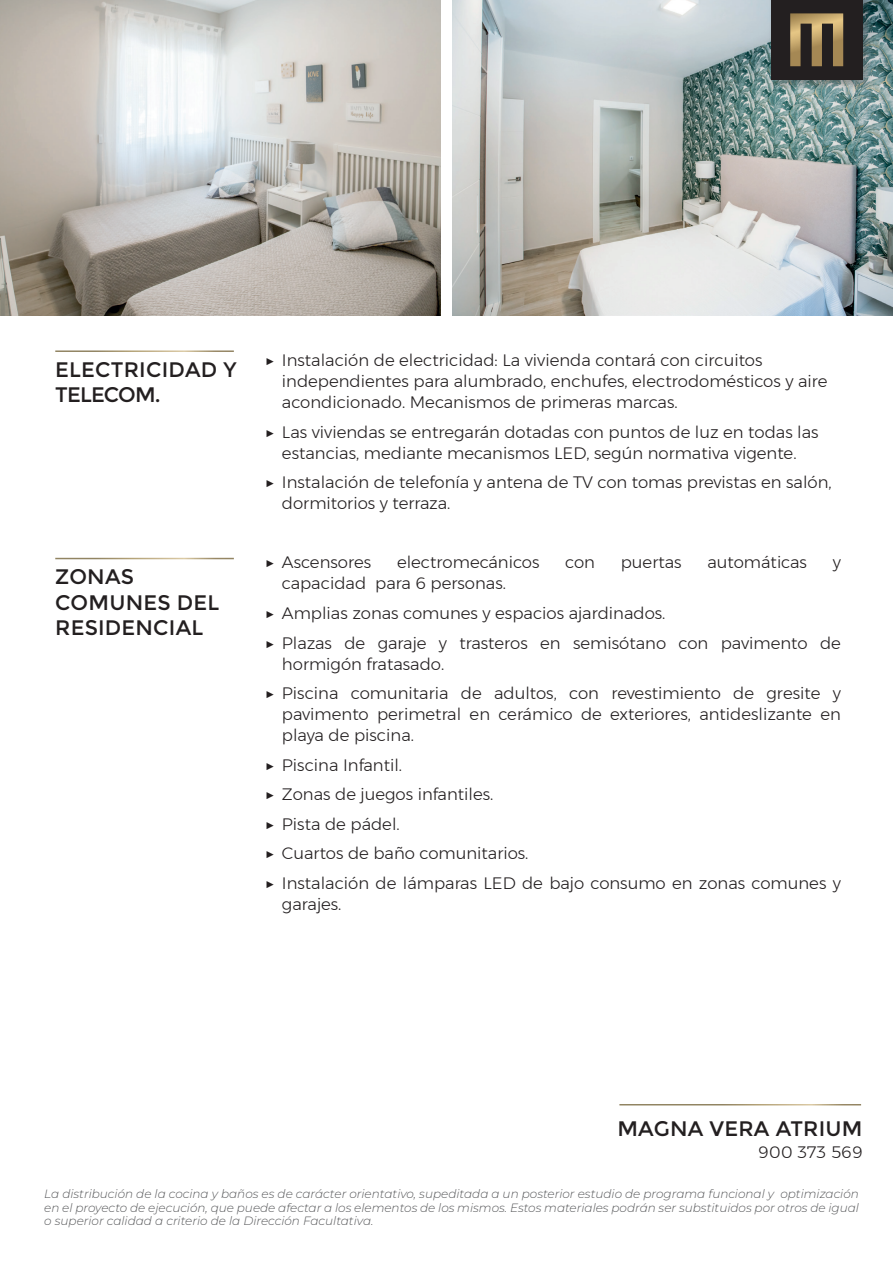
<style>
.page{position:relative;width:893px;height:1263px;background:#fff}
.page>*{position:absolute;margin:0;border:0;box-sizing:border-box;transform-origin:0 0}
.t1{font:21px/25.2px "Montserrat";letter-spacing:.01em;color:#231f20}
.t2{font:300 16.5px/21px "Montserrat";color:#231f20}
.viñeta{font:italic 300 12px/13.5px "Montserrat";color:#57585a;text-align:justify}
</style>
<div class="page">
<img style="left:0;top:0;width:441px;height:316px">
<img style="left:452px;top:0;width:441px;height:316px">
<div style="left:768px;top:0;width:106px;height:91px;background:#231f20;opacity:.31"></div>
<div style="left:771px;top:0;width:91px;height:80px;background:#231f20"></div>
<svg style="left:790px;top:13px;width:53px;height:53px"></svg>
<h1 class="t1" style="left:55px;top:357px;width:183px">ELECTRICIDAD Y<br>TELECOM.</h1>
<h1 class="t1" style="left:55px;top:565px;width:165px">ZONAS<br>COMUNES DEL<br>RESIDENCIAL</h1>
<p class="t2" style="left:282px;top:350px;width:547px;text-indent:-17px">▶ Instalación de electricidad: La vivienda contará con circuitos independientes para alumbrado, enchufes, electrodomésticos y aire acondicionado. Mecanismos de primeras marcas.</p>
<p class="t2" style="left:265px;top:421px;width:555px;text-align:center">▶ Las viviendas se entregarán dotadas con puntos de luz en todas las estancias, mediante mecanismos LED, según normativa vigente.</p>
<p class="t2" style="left:282px;top:472px;width:551px;text-indent:-17px">▶ Instalación de telefonía y antena de TV con tomas previstas en salón, dormitorios y terraza.</p>
<p class="t2" style="left:265px;top:552px;width:108px">▶ Ascensores</p>
<p class="t2" style="left:397px;top:552px;width:144px">electromecánicos</p>
<p class="t2" style="left:565px;top:552px;width:31px">con</p>
<p class="t2" style="left:621px;top:552px;width:62px">puertas</p>
<p class="t2" style="left:707px;top:552px;width:101px">automáticas</p>
<p class="t2" style="left:833px;top:552px;width:10px">y</p>
<p class="t2" style="left:282px;top:573px;width:225px">capacidad para 6 personas.</p>
<p class="t2" style="left:265px;top:602px;width:402px">▶ Amplias zonas comunes y espacios ajardinados.</p>
<p class="t2" style="left:282px;top:632px;width:560px;text-indent:-17px">▶ Plazas de garaje y trasteros en semisótano con pavimento de hormigón fratasado.</p>
<p class="t2" style="left:282px;top:682px;width:560px;text-align:justify;text-indent:-17px">▶ Piscina comunitaria de adultos, con revestimiento de gresite y pavimento perimetral en cerámico de exteriores, antideslizante en playa de piscina.</p>
<p class="t2" style="left:265px;top:754px;width:139px">▶ Piscina Infantil.</p>
<p class="t2" style="left:265px;top:783px;width:230px">▶ Zonas de juegos infantiles.</p>
<p class="t2" style="left:265px;top:813px;width:136px">▶ Pista de pádel.</p>
<p class="t2" style="left:265px;top:842px;width:265px">▶ Cuartos de baño comunitarios.</p>
<p class="t2" style="left:282px;top:872px;width:560px;text-indent:-17px">▶ Instalación de lámparas LED de bajo consumo en zonas comunes y garajes.</p>
<h1 class="t1" style="left:617px;top:1116px;width:247px">MAGNA VERA ATRIUM</h1>
<h1 class="t2" style="left:758px;top:1142px;width:106px">900 373 569</h1>
<p class="viñeta" style="left:44px;top:1187px;width:816px">La distribución de la cocina y baños es de carácter orientativo, supeditada a un posterior estudio de programa funcional y optimización en el proyecto de ejecución, que puede afectar a los elementos de los mismos. Estos materiales podrán ser substituidos por otros de igual o superior calidad a criterio de la Dirección Facultativa.</p>
</div>
